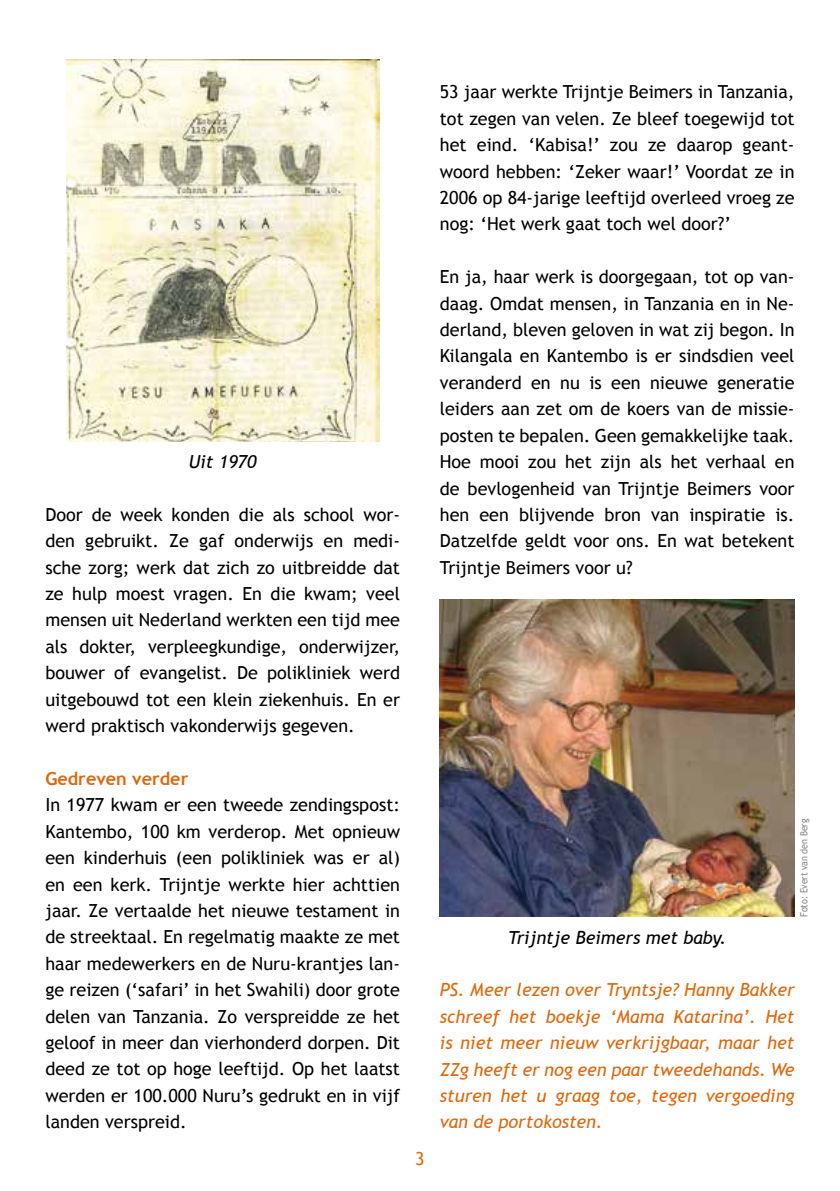
<style>
.page{position:relative;width:840px;height:1191px;background:#fff}
.page>*{position:absolute;margin:0;border:0;box-sizing:border-box;transform-origin:0 0}
.t1{font:18px/26.4px "Trebuchet MS";color:#000;text-align:justify}
.t2{font:italic 18px/26.4px "Trebuchet MS";color:#e0670b;text-align:justify}
.t3{font:italic 18px "Trebuchet MS";color:#000}
.t4{font:700 18px "Trebuchet MS";color:#e0670b}
.t5{font:18px "Trebuchet MS";color:#e0670b}
.t6{font:10px "Trebuchet MS";letter-spacing:-.01em;color:#87888a;scale:.9 1}
</style>
<div class="page">
<img style="left:66px;top:60px;width:313px;height:381px">
<img style="left:439px;top:600px;width:355px;height:317px">
<p class="t3" style="left:189px;top:451px;width:69px">Uit 1970</p>
<p class="t1" style="left:45px;top:501px;width:356px">Door de week konden die als school wor&shy;den gebruikt. Ze gaf onderwijs en medi&shy;sche zorg; werk dat zich zo uitbreidde dat ze hulp moest vragen. En die kwam; veel mensen uit Nederland werkten een tijd mee als dokter, verpleegkundige, onderwijzer, bouwer of evangelist. De polikliniek werd uitgebouwd tot een klein ziekenhuis. En er werd praktisch vakonderwijs gegeven.</p>
<p class="t4" style="left:45px;top:767px;width:144px">Gedreven verder</p>
<p class="t1" style="left:45px;top:792px;width:356px">In 1977 kwam er een tweede zendingspost:<br>Kantembo, 100 km verderop. Met opnieuw een kinderhuis (een polikliniek was er al) en een kerk. Trijntje werkte hier achttien jaar. Ze vertaalde het nieuwe testament in de streektaal. En regelmatig maakte ze met haar medewerkers en de Nuru-krantjes lan&shy;ge reizen (‘safari’ in het Swahili) door grote delen van Tanzania. Zo verspreidde ze het geloof in meer dan vierhonderd dorpen. Dit deed ze tot op hoge leeftijd. Op het laatst werden er 100.000 Nuru’s gedrukt en in vijf landen verspreid.</p>
<p class="t5" style="left:415px;top:1147px;width:11px">3</p>
<p class="t1" style="left:439px;top:79px;width:356px">53 jaar werkte Trijntje Beimers in Tanzania, tot zegen van velen. Ze bleef toegewijd tot het eind. ‘Kabisa!’ zou ze daarop geant&shy;woord hebben: ‘Zeker waar!’ Voordat ze in 2006 op 84-jarige leeftijd overleed vroeg ze nog: ‘Het werk gaat toch wel door?’</p>
<p class="t1" style="left:439px;top:264px;width:356px">En ja, haar werk is doorgegaan, tot op van&shy;daag. Omdat mensen, in Tanzania en in Ne&shy;derland, bleven geloven in wat zij begon. In Kilangala en Kantembo is er sindsdien veel veranderd en nu is een nieuwe generatie leiders aan zet om de koers van de missie&shy;posten te bepalen. Geen gemakkelijke taak.<br>Hoe mooi zou het zijn als het verhaal en de bevlogenheid van Trijntje Beimers voor hen een blijvende bron van inspiratie is.<br>Datzelfde geldt voor ons. En wat betekent Trijntje Beimers voor u?</p>
<p class="t6" style="left:797px;top:917px;width:111px;rotate:-90deg">Foto: Evert van den Berg</p>
<p class="t3" style="left:508px;top:926px;width:219px">Trijntje Beimers met baby.</p>
<p class="t2" style="left:439px;top:977px;width:356px">PS. Meer lezen over Tryntsje? Hanny Bakker schreef het boekje ‘Mama Katarina’. Het is niet meer nieuw verkrijgbaar, maar het ZZg heeft er nog een paar tweedehands. We sturen het u graag toe, tegen vergoeding van de portokosten.</p>
</div>
